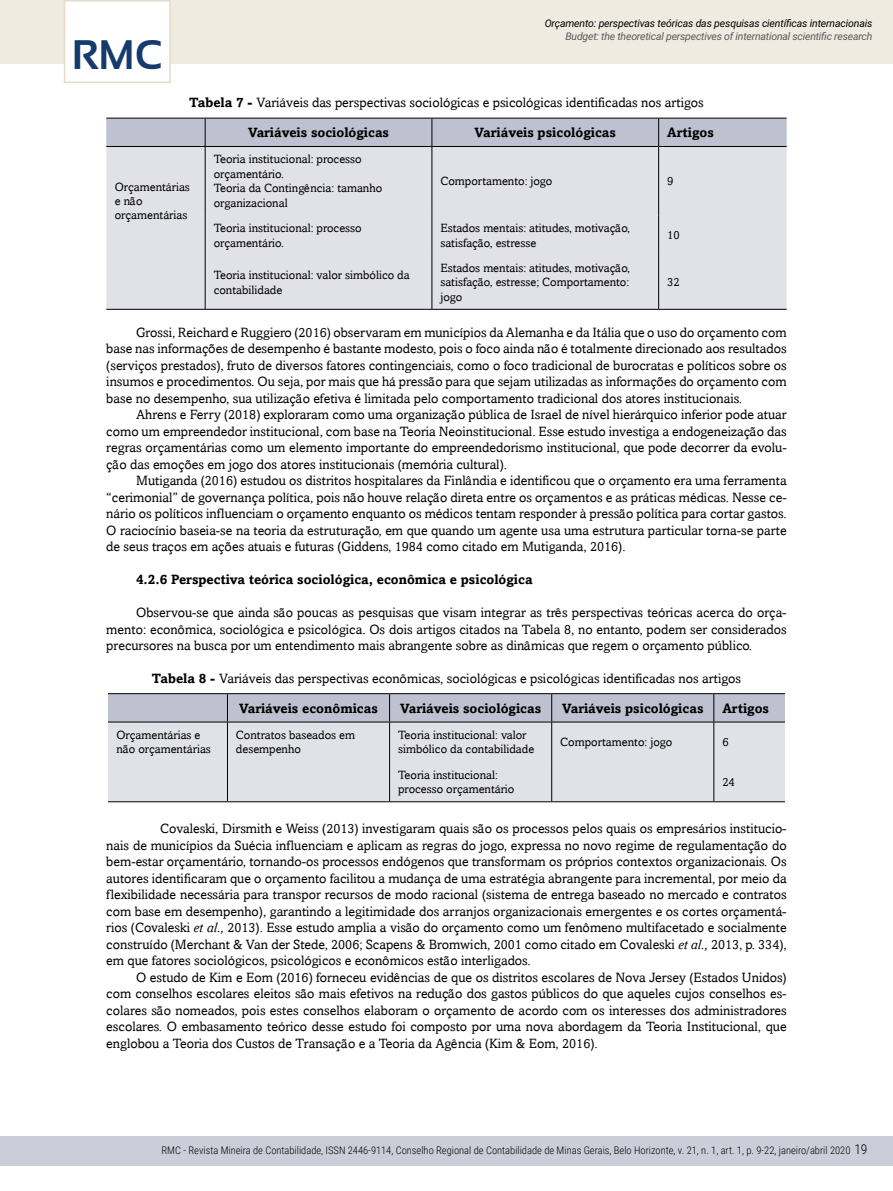
<style>
.page{position:relative;width:893px;height:1191px;background:#fff}
.page>*{position:absolute;margin:0;border:0;box-sizing:border-box;transform-origin:0 0}
.t1{font:700 41.25px "Sansation";color:#143b6b}
.t2{font:13.5px/16.5px "Amasis";color:#000;text-align:justify}
.t3{font:700 13.5px "Amasis";color:#000}
.t4{font:300 13.5px "Roboto Condensed";color:#000}
.t5{font:12px/14.4px "Amasis";color:#000}
.t6{font:300 10.5px "Roboto Condensed";color:#000}
.t7{font:italic 10.5px "Roboto";letter-spacing:-.015em;color:#000}
.t8{font:italic 10.5px "Roboto";letter-spacing:-.02em;color:#58595b}
.s1{font-weight:700}
.s2{font-style:italic}
</style>
<div class="page">
<div style="left:0;top:1135px;width:893px;height:30px;background:#cdcdda"></div>
<div style="left:0;top:0;width:893px;height:64px;background:#efebe1"></div>
<div style="left:64px;top:0;width:107px;height:83px;background:#fff;border:2px solid #e4dcca"></div>
<div style="left:106px;top:147px;width:681px;height:162px;background:#e1e1e8"></div>
<hr style="left:432px;top:146px;width:227px;height:1px;background:#000">
<hr style="left:659px;top:146px;width:128px;height:1px;background:#000">
<hr style="left:205px;top:146px;width:227px;height:1px;background:#000">
<div style="left:106px;top:118px;width:681px;height:28px;background:#bfc1d1"></div>
<hr style="left:106px;top:146px;width:99px;height:1px;background:#000">
<hr style="left:205px;top:147px;width:1px;height:68px;background:#000">
<hr style="left:205px;top:215px;width:1px;height:40px;background:#000">
<hr style="left:432px;top:147px;width:1px;height:68px;background:#000">
<hr style="left:658px;top:147px;width:1px;height:68px;background:#000">
<hr style="left:432px;top:215px;width:1px;height:40px;background:#000">
<hr style="left:658px;top:215px;width:1px;height:40px;background:#000">
<hr style="left:659px;top:309px;width:128px;height:1px;background:#000">
<hr style="left:432px;top:255px;width:1px;height:54px;background:#000">
<hr style="left:658px;top:255px;width:1px;height:54px;background:#000">
<hr style="left:205px;top:309px;width:227px;height:1px;background:#000">
<hr style="left:432px;top:309px;width:227px;height:1px;background:#000">
<hr style="left:205px;top:255px;width:1px;height:54px;background:#000">
<hr style="left:106px;top:309px;width:99px;height:1px;background:#000">
<div style="left:108px;top:722px;width:677px;height:79px;background:#e1e1e8"></div>
<svg style="left:108px;top:693px;width:677px;height:29px;background:#b4b6c5"></svg>
<hr style="left:108px;top:721px;width:119px;height:1px;background:#000">
<hr style="left:227px;top:722px;width:1px;height:40px;background:#000">
<hr style="left:389px;top:722px;width:1px;height:40px;background:#000">
<hr style="left:551px;top:722px;width:1px;height:40px;background:#000">
<hr style="left:713px;top:722px;width:1px;height:40px;background:#000">
<hr style="left:714px;top:801px;width:71px;height:1px;background:#000">
<hr style="left:389px;top:762px;width:1px;height:39px;background:#000">
<hr style="left:551px;top:762px;width:1px;height:39px;background:#000">
<hr style="left:713px;top:762px;width:1px;height:39px;background:#000">
<hr style="left:227px;top:801px;width:163px;height:1px;background:#000">
<hr style="left:390px;top:801px;width:162px;height:1px;background:#000">
<hr style="left:552px;top:801px;width:162px;height:1px;background:#000">
<hr style="left:227px;top:762px;width:1px;height:39px;background:#000">
<hr style="left:108px;top:801px;width:119px;height:1px;background:#000">
<h1 class="t1" style="left:72px;top:32px;width:92px">RMC</h1>
<p class="t7" style="left:545px;top:16px;width:329px">Orçamento: perspectivas teóricas das pesquisas científicas internacionais</p>
<p class="t8" style="left:565px;top:29px;width:309px">Budget: the theoretical perspectives of international scientific research</p>
<p class="t2" style="left:248px;top:88px;width:457px;line-height:29.7px;text-indent:-59px"><span class="s1">Tabela 7 -</span> Variáveis das perspectivas sociológicas e psicológicas identificadas nos artigos<br><span class="s1">Variáveis sociológicas</span></p>
<p class="t3" style="left:475px;top:124px;width:143px">Variáveis psicológicas</p>
<p class="t3" style="left:667px;top:124px;width:48px">Artigos</p>
<p class="t5" style="left:115px;top:179px;width:77px">Orçamentárias e não orçamentárias</p>
<p class="t5" style="left:214px;top:152px;width:170px">Teoria institucional: processo orçamentário.<br>Teoria da Contingência: tamanho organizacional</p>
<p class="t5" style="left:440px;top:174px;width:114px">Comportamento: jogo</p>
<p class="t5" style="left:667px;top:174px;width:8px">9</p>
<p class="t5" style="left:214px;top:221px;width:150px">Teoria institucional: processo orçamentário.</p>
<p class="t5" style="left:440px;top:221px;width:191px">Estados mentais: atitudes, motivação, satisfação, estresse</p>
<p class="t5" style="left:667px;top:228px;width:14px">10</p>
<p class="t5" style="left:214px;top:268px;width:197px">Teoria institucional: valor simbólico da contabilidade</p>
<p class="t5" style="left:440px;top:261px;width:191px;text-align:justify">Estados mentais: atitudes, motivação, satisfação, estresse; Comportamento: jogo</p>
<p class="t5" style="left:667px;top:275px;width:14px">32</p>
<p class="t2" style="left:106px;top:324px;width:682px;text-indent:30px">Grossi, Reichard e Ruggiero (2016) observaram em municípios da Alemanha e da Itália que o uso do orçamento com base nas informações de desempenho é bastante modesto, pois o foco ainda não é totalmente direcionado aos resultados (serviços prestados), fruto de diversos fatores contingenciais, como o foco tradicional de burocratas e políticos sobre os insumos e procedimentos. Ou seja, por mais que há pressão para que sejam utilizadas as informações do orçamento com base no desempenho, sua utilização efetiva é limitada pelo comportamento tradicional dos atores institucionais.</p>
<p class="t2" style="left:106px;top:406px;width:682px;text-indent:30px">Ahrens e Ferry (2018) exploraram como uma organização pública de Israel de nível hierárquico inferior pode atuar como um empreendedor institucional, com base na Teoria Neoinstitucional. Esse estudo investiga a endogeneização das regras orçamentárias como um elemento importante do empreendedorismo institucional, que pode decorrer da evolu&shy;ção das emoções em jogo dos atores institucionais (memória cultural).</p>
<p class="t2" style="left:106px;top:472px;width:682px;text-indent:30px">Mutiganda (2016) estudou os distritos hospitalares da Finlândia e identificou que o orçamento era uma ferramenta “cerimonial” de governança política, pois não houve relação direta entre os orçamentos e as práticas médicas. Nesse ce&shy;nário os políticos influenciam o orçamento enquanto os médicos tentam responder à pressão política para cortar gastos.<br>O raciocínio baseia-se na teoria da estruturação, em que quando um agente usa uma estrutura particular torna-se parte de seus traços em ações atuais e futuras (Giddens, 1984 como citado em Mutiganda, 2016).</p>
<p class="t3" style="left:136px;top:571px;width:398px">4.2.6 Perspectiva teórica sociológica, econômica e psicológica</p>
<p class="t2" style="left:106px;top:604px;width:682px;text-indent:30px">Observou-se que ainda são poucas as pesquisas que visam integrar as três perspectivas teóricas acerca do orça&shy;mento: econômica, sociológica e psicológica. Os dois artigos citados na Tabela 8, no entanto, podem ser considerados precursores na busca por um entendimento mais abrangente sobre as dinâmicas que regem o orçamento público.</p>
<p class="t2" style="left:239px;top:663px;width:503px;line-height:29.7px;text-indent:-87px"><span class="s1">Tabela 8 -</span> Variáveis das perspectivas econômicas, sociológicas e psicológicas identificadas nos artigos<br><span class="s1">Variáveis econômicas</span></p>
<p class="t3" style="left:400px;top:700px;width:143px">Variáveis sociológicas</p>
<p class="t3" style="left:562px;top:700px;width:143px">Variáveis psicológicas</p>
<p class="t3" style="left:722px;top:700px;width:48px">Artigos</p>
<p class="t5" style="left:116px;top:727px;width:96px">Orçamentárias e não orçamentárias</p>
<p class="t5" style="left:236px;top:727px;width:121px">Contratos baseados em desempenho</p>
<p class="t5" style="left:398px;top:727px;width:138px">Teoria institucional: valor simbólico da contabilidade</p>
<p class="t5" style="left:560px;top:735px;width:114px">Comportamento: jogo</p>
<p class="t5" style="left:722px;top:735px;width:8px">6</p>
<p class="t5" style="left:398px;top:767px;width:118px">Teoria institucional: processo orçamentário</p>
<p class="t5" style="left:722px;top:774px;width:14px">24</p>
<p class="t2" style="left:106px;top:820px;width:682px;text-indent:54px">Covaleski, Dirsmith e Weiss (2013) investigaram quais são os processos pelos quais os empresários institucio&shy;nais de municípios da Suécia influenciam e aplicam as regras do jogo, expressa no novo regime de regulamentação do bem-estar orçamentário, tornando-os processos endógenos que transformam os próprios contextos organizacionais. Os autores identificaram que o orçamento facilitou a mudança de uma estratégia abrangente para incremental, por meio da flexibilidade necessária para transpor recursos de modo racional (sistema de entrega baseado no mercado e contratos com base em desempenho), garantindo a legitimidade dos arranjos organizacionais emergentes e os cortes orçamentá&shy;rios (Covaleski <span class="s2">et al.,</span> 2013). Esse estudo amplia a visão do orçamento como um fenômeno multifacetado e socialmente construído (Merchant &amp; Van der Stede, 2006; Scapens &amp; Bromwich, 2001 como citado em Covaleski <span class="s2">et al.,</span> 2013, p. 334), em que fatores sociológicos, psicológicos e econômicos estão interligados.</p>
<p class="t2" style="left:106px;top:969px;width:682px;text-indent:30px">O estudo de Kim e Eom (2016) forneceu evidências de que os distritos escolares de Nova Jersey (Estados Unidos) com conselhos escolares eleitos são mais efetivos na redução dos gastos públicos do que aqueles cujos conselhos es&shy;colares são nomeados, pois estes conselhos elaboram o orçamento de acordo com os interesses dos administradores escolares. O embasamento teórico desse estudo foi composto por uma nova abordagem da Teoria Institucional, que englobou a Teoria dos Custos de Transação e a Teoria da Agência (Kim &amp; Eom, 2016).</p>
<p class="t4" style="left:854px;top:1140px;width:15px">19</p>
<p class="t6" style="left:161px;top:1143px;width:690px">RMC - Revista Mineira de Contabilidade, ISSN 2446-9114, Conselho Regional de Contabilidade de Minas Gerais, Belo Horizonte, v. 21, n. 1, art. 1, p. 9-22, janeiro/abril 2020</p>
</div>
